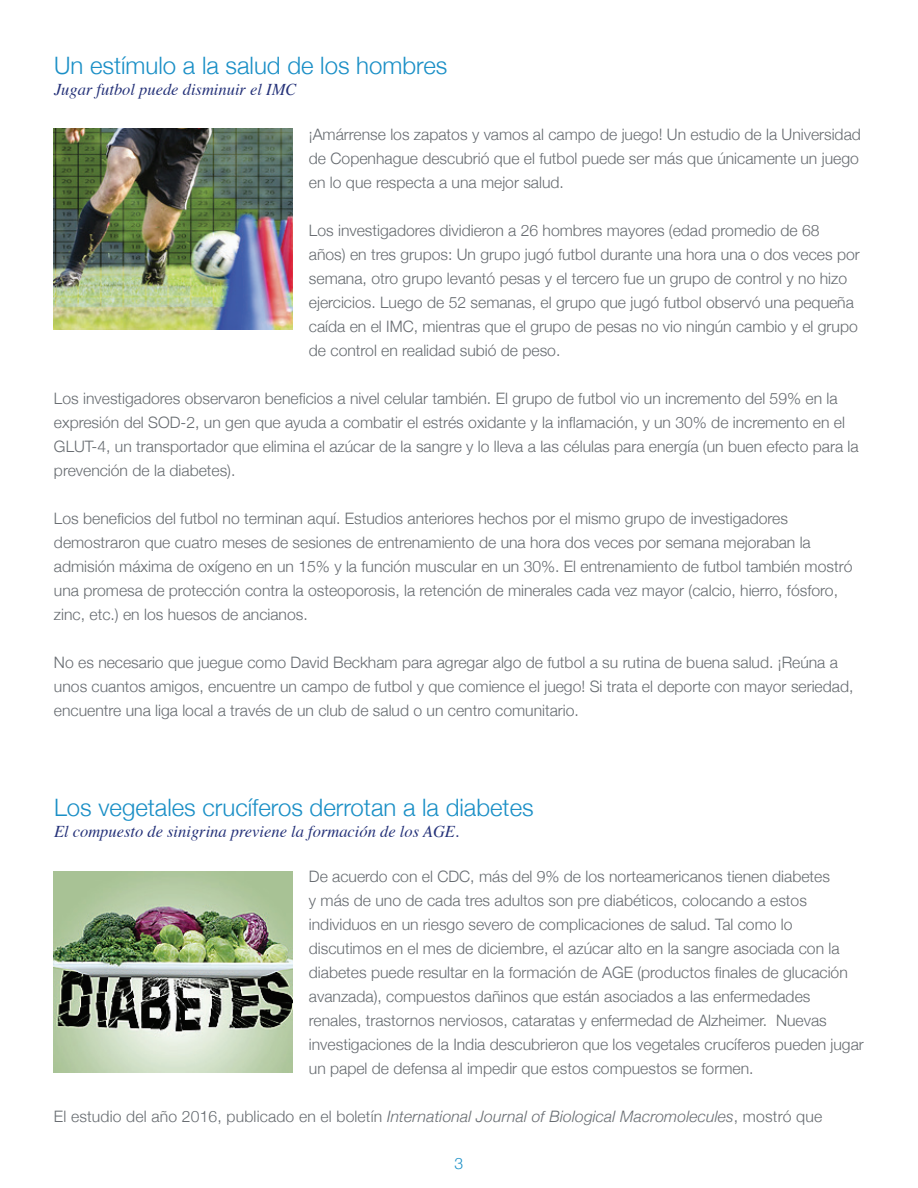
<style>
.page{position:relative;width:918px;height:1188px;background:#fff}
.page>*{position:absolute;margin:0;border:0;box-sizing:border-box;transform-origin:0 0}
.t1{font:300 24px "Helvetica Neue";color:#1a8fc6}
.t2{font:italic 16.5px "Times";color:#253279}
.t3{font:300 15.75px/24px "Helvetica Neue";color:#666b70}
.t4{font:300 15.75px "Helvetica Neue";color:#1a8fc6}
.s1{font-style:italic}
</style>
<div class="page">
<img style="left:54px;top:129px;width:239px;height:200px">
<img style="left:54px;top:872px;width:239px;height:200px">
<h1 class="t1" style="left:54px;top:46px;width:395px">Un estímulo a la salud de los hombres</h1>
<p class="t2" style="left:54px;top:75px;width:244px">Jugar futbol puede disminuir el IMC</p>
<p class="t3" style="left:309px;top:121px;width:553px">¡Amárrense los zapatos y vamos al campo de juego! Un estudio de la Universidad de Copenhague descubrió que el futbol puede ser más que únicamente un juego en lo que respecta a una mejor salud.</p>
<p class="t3" style="left:309px;top:217px;width:552px">Los investigadores dividieron a 26 hombres mayores (edad promedio de 68 años) en tres grupos: Un grupo jugó futbol durante una hora una o dos veces por semana, otro grupo levantó pesas y el tercero fue un grupo de control y no hizo ejercicios. Luego de 52 semanas, el grupo que jugó futbol observó una pequeña caída en el IMC, mientras que el grupo de pesas no vio ningún cambio y el grupo de control en realidad subió de peso.</p>
<p class="t3" style="left:54px;top:385px;width:806px">Los investigadores observaron beneficios a nivel celular también. El grupo de futbol vio un incremento del 59% en la expresión del SOD-2, un gen que ayuda a combatir el estrés oxidante y la inflamación, y un 30% de incremento en el GLUT-4, un transportador que elimina el azúcar de la sangre y lo lleva a las células para energía (un buen efecto para la prevención de la diabetes).</p>
<p class="t3" style="left:54px;top:505px;width:800px">Los beneficios del futbol no terminan aquí. Estudios anteriores hechos por el mismo grupo de investigadores demostraron que cuatro meses de sesiones de entrenamiento de una hora dos veces por semana mejoraban la admisión máxima de oxígeno en un 15% y la función muscular en un 30%. El entrenamiento de futbol también mostró una promesa de protección contra la osteoporosis, la retención de minerales cada vez mayor (calcio, hierro, fósforo, zinc, etc.) en los huesos de ancianos.</p>
<p class="t3" style="left:54px;top:649px;width:801px">No es necesario que juegue como David Beckham para agregar algo de futbol a su rutina de buena salud. ¡Reúna a unos cuantos amigos, encuentre un campo de futbol y que comience el juego! Si trata el deporte con mayor seriedad, encuentre una liga local a través de un club de salud o un centro comunitario.</p>
<h1 class="t1" style="left:54px;top:788px;width:481px">Los vegetales crucíferos derrotan a la diabetes</h1>
<p class="t2" style="left:54px;top:818px;width:407px">El compuesto de sinigrina previene la formación de los AGE.</p>
<p class="t3" style="left:309px;top:864px;width:556px">De acuerdo con el CDC, más del 9% de los norteamericanos tienen diabetes<br>y más de uno de cada tres adultos son pre diabéticos, colocando a estos individuos en un riesgo severo de complicaciones de salud. Tal como lo discutimos en el mes de diciembre, el azúcar alto en la sangre asociada con la diabetes puede resultar en la formación de AGE (productos finales de glucación avanzada), compuestos dañinos que están asociados a las enfermedades renales, trastornos nerviosos, cataratas y enfermedad de Alzheimer. Nuevas investigaciones de la India descubrieron que los vegetales crucíferos pueden jugar un papel de defensa al impedir que estos compuestos se formen.</p>
<p class="t3" style="left:54px;top:1104px;width:770px">El estudio del año 2016, publicado en el boletín <span class="s1">International Journal of Biological Macromolecules</span>, mostró que</p>
<p class="t4" style="left:455px;top:1151px;width:10px">3</p>
</div>
